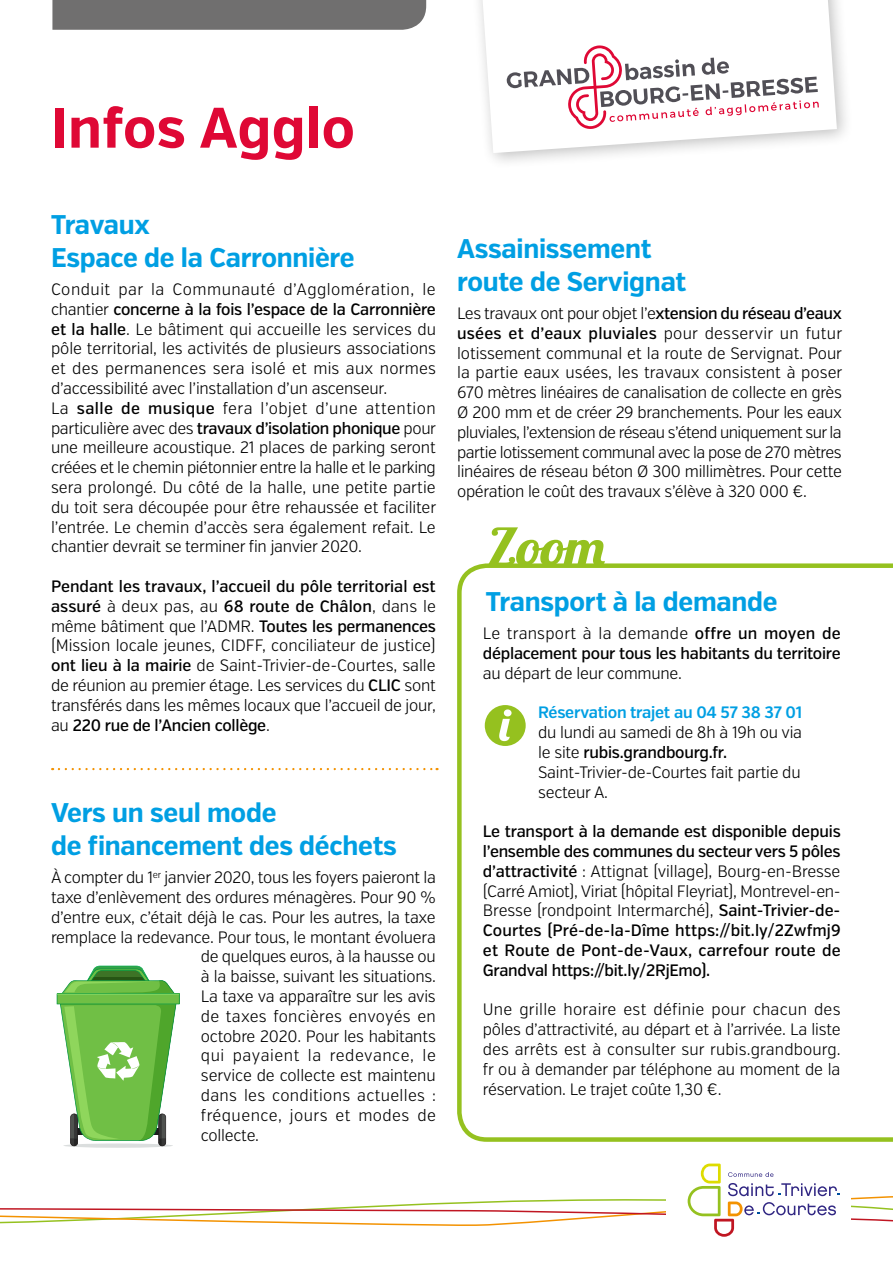
<style>
.page{position:relative;width:893px;height:1263px;background:#fff}
.page>*{position:absolute;margin:0;border:0;box-sizing:border-box;transform-origin:0 0}
.t1{font:700 57px "Verb Cond";letter-spacing:.01em;color:#df0835}
.t2{font:51.3px "Lobster";color:#95c11f;scale:1.1 1}
.t3{font:700 27px/32.4px "Verb Cond";letter-spacing:-.01em;color:#009fe3}
.t4{font:300 16.5px/19.8px "Verb Cond";letter-spacing:-.015em;color:#000;text-align:justify}
.t5{font:500 16.5px/19.8px "Verb Cond";letter-spacing:-.015em;color:#000}
.t6{font:600 16.5px "Verb Cond";letter-spacing:-.015em;color:#009fe3}
.t7{font:300 16.5px "Verb Cond";letter-spacing:.02em;color:#000}
.t8{font:300 16.5px "Verb Cond";letter-spacing:.015em;color:#000}
.t9{font:300 16.5px "Verb Cond";letter-spacing:.035em;color:#000}
.t10{font:300 16.5px "Verb Cond";letter-spacing:.025em;color:#000}
.s1{font-weight:500}
.s2{font-weight:300}
</style>
<div class="page">
<svg style="left:0;top:1163px;width:893px;height:74px"></svg>
<div style="left:469px;top:0;width:385px;height:170px;background:#000;opacity:.25"></div>
<svg style="left:483px;top:0;width:354px;height:153px"></svg>
<svg style="left:506px;top:45px;width:313px;height:84px"></svg>
<svg style="left:59px;top:768px;width:379px;height:2px"></svg>
<div style="left:52px;top:0;width:374px;height:30px;background:#706f6f"></div>
<svg style="left:457px;top:563px;width:436px;height:579px"></svg>
<svg style="left:57px;top:966px;width:123px;height:182px"></svg>
<div style="left:485px;top:705px;width:41px;height:41px;background:#95c11f;border-radius:50%"></div>
<svg style="left:499px;top:709px;width:13px;height:32px"></svg>
<h1 class="t1" style="left:51px;top:93px;width:305px">Infos Agglo</h1>
<h3 class="t3" style="left:51px;top:209px;width:305px">Travaux<br>Espace de la Carronnière</h3>
<p class="t4" style="left:51px;top:280px;width:387px;text-align:left">Conduit par la Communauté d’Agglomération, le chantier <span class="s1">concerne à la fois l’espace de la Carronnière et la halle</span>. Le bâtiment qui accueille les services du pôle territorial, les activités de plusieurs associations et des permanences sera isolé et mis aux normes d’accessibilité avec l’installation d’un ascenseur.<br>La <span class="s1">salle de musique</span> fera l’objet d’une attention particulière avec des <span class="s1">travaux d’isolation phonique</span> pour une meilleure acoustique. 21 places de parking seront créées et le chemin piétonnier entre la halle et le parking sera prolongé. Du côté de la halle, une petite partie du toit sera découpée pour être rehaussée et faciliter l’entrée. Le chemin d’accès sera également refait. Le chantier devrait se terminer fin janvier 2020.</p>
<p class="t4" style="left:51px;top:577px;width:386px"><span class="s1">Pendant les travaux, l’accueil du pôle territorial est assuré</span> à deux pas, au <span class="s1">68 route de Châlon</span>, dans le même bâtiment que l’ADMR. <span class="s1">Toutes les permanences </span>(Mission locale jeunes, CIDFF, conciliateur de justice) <span class="s1">ont lieu à la mairie</span> de Saint-Trivier-de-Courtes, salle de réunion au premier étage. Les services du <span class="s1">CLIC</span> sont transférés dans les mêmes locaux que l’accueil de jour, au <span class="s1">220 rue de l’Ancien collège</span>.</p>
<h3 class="t3" style="left:51px;top:797px;width:347px">Vers un seul mode<br>de financement des déchets</h3>
<p class="t4" style="left:51px;top:868px;width:386px">À compter du 1<sup>er</sup> janvier 2020, tous les foyers paieront la</p>
<p class="t4" style="left:51px;top:887px;width:386px">taxe d’enlèvement des ordures ménagères. Pour 90 %</p>
<p class="t4" style="left:51px;top:907px;width:386px">d’entre eux, c’était déjà le cas. Pour les autres, la taxe</p>
<p class="t4" style="left:51px;top:927px;width:386px">remplace la redevance. Pour tous, le montant évoluera</p>
<p class="t4" style="left:201px;top:947px;width:236px">de quelques euros, à la hausse ou</p>
<p class="t4" style="left:201px;top:967px;width:236px">à la baisse, suivant les situations.</p>
<p class="t4" style="left:201px;top:986px;width:236px">La taxe va apparaître sur les avis</p>
<p class="t8" style="left:201px;top:1006px;width:236px">de taxes foncières envoyés en</p>
<p class="t4" style="left:201px;top:1026px;width:236px">octobre 2020. Pour les habitants</p>
<p class="t9" style="left:201px;top:1046px;width:236px">qui payaient la redevance, le</p>
<p class="t4" style="left:201px;top:1066px;width:236px">service de collecte est maintenu</p>
<p class="t7" style="left:201px;top:1085px;width:236px">dans les conditions actuelles :</p>
<p class="t10" style="left:201px;top:1105px;width:236px">fréquence, jours et modes de</p>
<p class="t4" style="left:201px;top:1125px;width:60px">collecte.</p>
<h3 class="t3" style="left:457px;top:233px;width:231px">Assainissement route de Servignat</h3>
<p class="t4" style="left:457px;top:304px;width:387px">Les travaux ont pour objet l’e<span class="s1">xtension du réseau d’eaux usées et d’eaux pluviales</span> pour desservir un futur lotissement communal et la route de Servignat. Pour la partie eaux usées, les travaux consistent à poser 670 mètres linéaires de canalisation de collecte en grès Ø 200 mm et de créer 29 branchements. Pour les eaux pluviales, l’extension de réseau s’étend uniquement sur la partie lotissement communal avec la pose de 270 mètres linéaires de réseau béton Ø 300 millimètres. Pour cette opération le coût des travaux s’élève à 320 000 €.</p>
<h2 class="t2" style="left:487px;top:514px;width:109px">Zoom</h2>
<h3 class="t3" style="left:486px;top:586px;width:293px">Transport à la demande</h3>
<p class="t5" style="left:483px;top:624px;width:359px"><span class="s2">Le transport à la demande</span> offre un moyen de déplacement pour tous les habitants du territoire</p>
<p class="t4" style="left:483px;top:663px;width:201px">au départ de leur commune.</p>
<p class="t6" style="left:538px;top:703px;width:266px">Réservation trajet au 04 57 38 37 01</p>
<p class="t4" style="left:538px;top:723px;width:265px;text-align:left">du lundi au samedi de 8h à 19h ou via le site <span class="s1">rubis.grandbourg.fr.<br></span>Saint-Trivier-de-Courtes fait partie du secteur A.</p>
<p class="t5" style="left:483px;top:822px;width:359px;text-align:justify">Le transport à la demande est disponible depuis l’ensemble des communes du secteur vers 5 pôles d’attractivité <span class="s2">: Attignat (village), Bourg-en-Bresse (Carré Amiot), Viriat (hôpital Fleyriat), Montrevel-en-Bresse (rondpoint Intermarché),</span> Saint-Trivier-de-Courtes (Pré-de-la-Dîme https://bit.ly/2Zwfmj9 et Route de Pont-de-Vaux, carrefour route de Grandval https://bit.ly/2RjEmo).</p>
<p class="t4" style="left:483px;top:1000px;width:359px">Une grille horaire est définie pour chacun des pôles d’attractivité, au départ et à l’arrivée. La liste des arrêts est à consulter sur rubis.grandbourg. fr ou à demander par téléphone au moment de la réservation. Le trajet coûte 1,30 €.</p>
</div>
